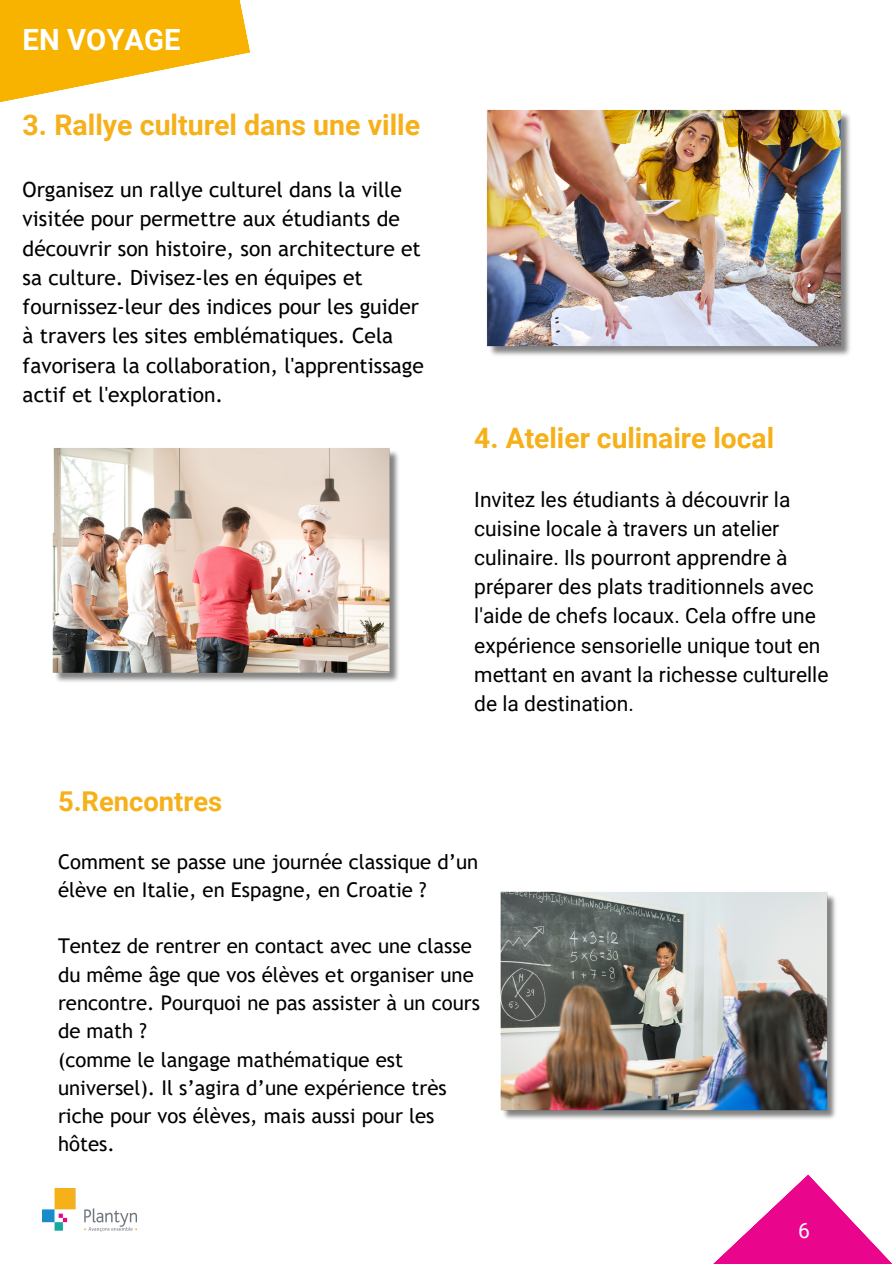
<style>
.page{position:relative;width:893px;height:1264px;background:#fff}
.page>*{position:absolute;margin:0;border:0;box-sizing:border-box;transform-origin:0 0}
.t1{font:700 29.25px "Roboto";color:#fff}
.t2{font:700 28.5px "Roboto";color:#f6b019}
.t3{font:700 28.2px "Roboto";color:#f6b019}
.t4{font:700 27.3px "Roboto";color:#f6b019}
.t5{font:21px/29.2px "Trebuchet MS";color:#000}
.t6{font:21px/29.2px "Roboto";color:#000}
.t7{font:21px "Roboto";color:#fff}
.t8{font:20.4px/28.2px "Trebuchet MS";color:#000}
</style>
<div class="page">
<svg style="left:0;top:0;width:250px;height:103px"></svg>
<svg style="left:714px;top:1174px;width:178px;height:89px"></svg>
<img style="left:486px;top:110px;width:364px;height:246px">
<img style="left:52px;top:447px;width:347px;height:235px">
<img style="left:500px;top:891px;width:336px;height:228px">
<img style="left:42px;top:1188px;width:95px;height:43px">
<h1 class="t1" style="left:23px;top:23px;width:159px">EN VOYAGE</h1>
<h2 class="t2" style="left:23px;top:109px;width:399px">3. Rallye culturel dans une ville</h2>
<p class="t5" style="left:23px;top:175px;width:403px">Organisez un rallye culturel dans la ville visitée pour permettre aux étudiants de découvrir son histoire, son architecture et sa culture. Divisez-les en équipes et fournissez-leur des indices pour les guider à travers les sites emblématiques. Cela favorisera la collaboration, l'apprentissage actif et l'exploration.</p>
<h3 class="t4" style="left:58px;top:785px;width:166px">5.Rencontres</h3>
<h3 class="t3" style="left:474px;top:422px;width:301px">4. Atelier culinaire local</h3>
<p class="t6" style="left:474px;top:485px;width:355px">Invitez les étudiants à découvrir la cuisine locale à travers un atelier culinaire. Ils pourront apprendre à préparer des plats traditionnels avec l'aide de chefs locaux. Cela offre une expérience sensorielle unique tout en mettant en avant la richesse culturelle de la destination.</p>
<p class="t8" style="left:58px;top:847px;width:422px">Comment se passe une journée classique d’un élève en Italie, en Espagne, en Croatie ?</p>
<p class="t8" style="left:58px;top:932px;width:423px">Tentez de rentrer en contact avec une classe du même âge que vos élèves et organiser une rencontre. Pourquoi ne pas assister à un cours de math ?<br>(comme le langage mathématique est universel). Il s’agira d’une expérience très riche pour vos élèves, mais aussi pour les hôtes.</p>
<p class="t7" style="left:798px;top:1218px;width:13px">6</p>
</div>
